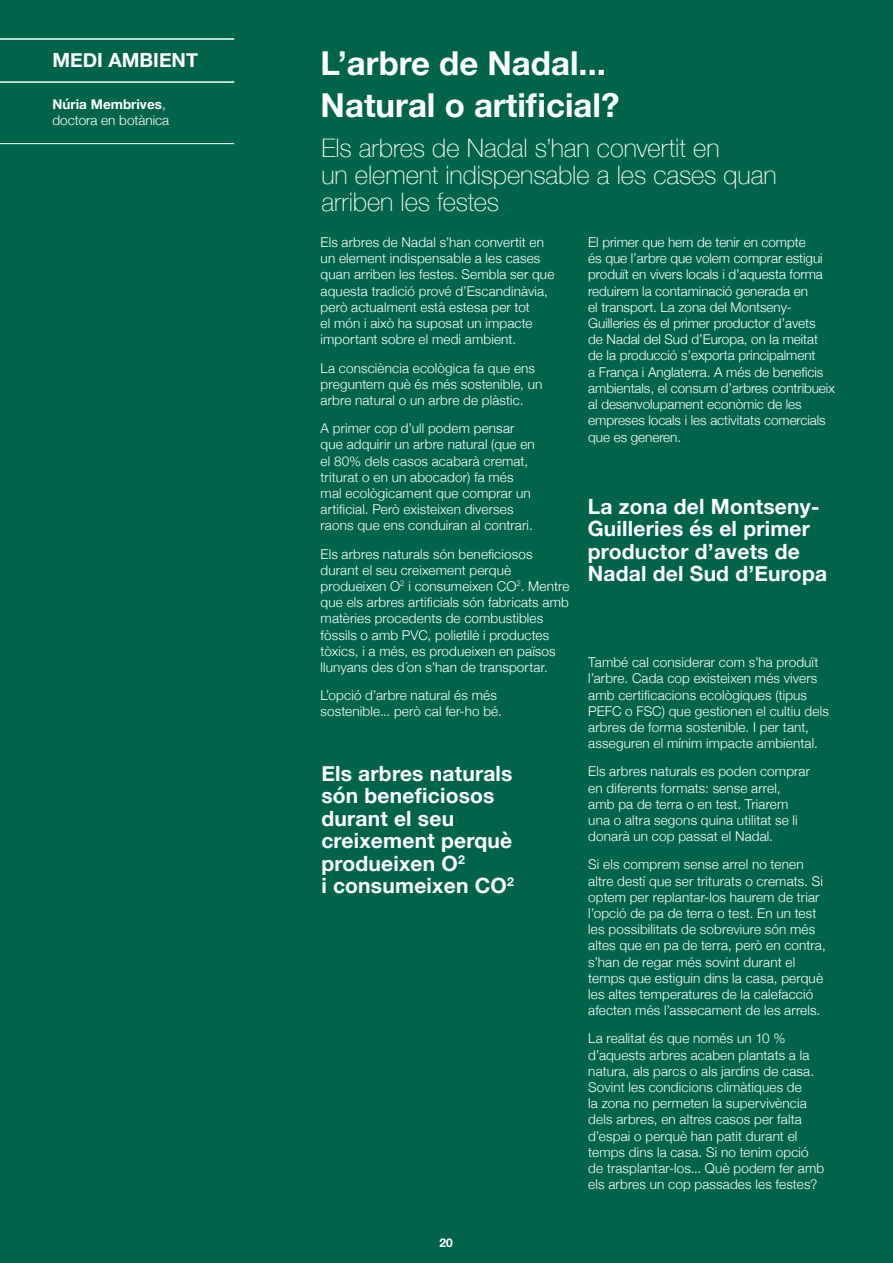
<style>
.page{position:relative;width:893px;height:1263px;background:#00644b}
.page>*{position:absolute;margin:0;border:0;box-sizing:border-box;transform-origin:0 0}
.t1{font:700 33px "Helvetica Neue";color:#fff}
.t2{font:100 25.5px/27px "Helvetica Neue";letter-spacing:-.005em;color:#fff}
.t3{font:700 21px/22.5px "Helvetica Neue";letter-spacing:.01em;color:#fff}
.t4{font:700 19.5px "Helvetica Neue";color:#fff}
.t5{font:300 13.5px/16.2px "Helvetica Neue";letter-spacing:.01em;color:#fff}
.t6{font:700 12px "Helvetica Neue";color:#fff}
.s1{font-weight:700}
</style>
<div class="page">
<hr style="left:0;top:38px;width:234px;height:2px;background:#fff">
<hr style="left:0;top:81px;width:234px;height:2px;background:#fff">
<hr style="left:0;top:143px;width:234px;height:1px;background:#fff">
<h3 class="t4" style="left:53px;top:45px;width:147px">MEDI AMBIENT</h3>
<h1 class="t1" style="left:321px;top:37px;width:287px">L’arbre de Nadal...</h1>
<p class="t5" style="left:53px;top:95px;width:118px"><span class="s1">Núria Membrives</span>, doctora en botànica</p>
<h1 class="t1" style="left:321px;top:79px;width:300px">Natural o artificial?</h1>
<h2 class="t2" style="left:321px;top:134px;width:457px">Els arbres de Nadal s’han convertit en<br>un element indispensable a les cases quan arriben les festes</h2>
<p class="t5" style="left:321px;top:233px;width:235px">Els arbres de Nadal s’han convertit en un element indispensable a les cases quan arriben les festes. Sembla ser que aquesta tradició prové d’Escandinàvia, però actualment està estesa per tot<br>el món i això ha suposat un impacte important sobre el medi ambient.</p>
<p class="t5" style="left:321px;top:359px;width:223px">La consciència ecològica fa que ens preguntem què és més sostenible, un arbre natural o un arbre de plàstic.</p>
<p class="t5" style="left:321px;top:419px;width:216px">A primer cop d’ull podem pensar que adquirir un arbre natural (que en el 80% dels casos acabarà cremat, triturat o en un abocador) fa més mal ecològicament que comprar un artificial. Però existeixen diverses raons que ens conduiran al contrari.</p>
<p class="t5" style="left:321px;top:545px;width:250px">Els arbres naturals són beneficiosos durant el seu creixement perquè produeixen O<sup>2</sup> i consumeixen CO<sup>2</sup>. Mentre que els arbres artificials són fabricats amb matèries procedents de combustibles fòssils o amb PVC, polietilè i productes tòxics, i a més, es produeixen en països llunyans des d´on s’han de transportar.</p>
<p class="t5" style="left:321px;top:686px;width:183px">L’opció d’arbre natural és més sostenible... però cal fer-ho bé.</p>
<h3 class="t3" style="left:321px;top:763px;width:194px">Els arbres naturals són beneficiosos durant el seu creixement perquè produeixen O<sup>2<br></sup>i consumeixen CO<sup>2</sup></h3>
<p class="t6" style="left:439px;top:1233px;width:15px">20</p>
<p class="t5" style="left:588px;top:233px;width:248px">El primer que hem de tenir en compte<br>és que l’arbre que volem comprar estigui produït en vivers locals i d’aquesta forma reduirem la contaminació generada en<br>el transport. La zona del Montseny-Guilleries és el primer productor d’avets<br>de Nadal del Sud d’Europa, on la meitat de la producció s’exporta principalment<br>a França i Anglaterra. A més de beneficis ambientals, el consum d’arbres contribueix al desenvolupament econòmic de les empreses locals i les activitats comercials que es generen.</p>
<h3 class="t3" style="left:588px;top:495px;width:241px">La zona del Montseny-<br>Guilleries és el primer productor d’avets de<br>Nadal del Sud d’Europa</h3>
<p class="t5" style="left:588px;top:653px;width:242px">També cal considerar com s’ha produït l’arbre. Cada cop existeixen més vivers amb certificacions ecològiques (tipus PEFC o FSC) que gestionen el cultiu dels arbres de forma sostenible. I per tant, asseguren el mínim impacte ambiental.</p>
<p class="t5" style="left:588px;top:762px;width:223px">Els arbres naturals es poden comprar en diferents formats: sense arrel, amb pa de terra o en test. Triarem una o altra segons quina utilitat se li donarà un cop passat el Nadal.</p>
<p class="t5" style="left:588px;top:855px;width:239px">Si els comprem sense arrel no tenen altre destí que ser triturats o cremats. Si optem per replantar-los haurem de triar l’opció de pa de terra o test. En un test les possibilitats de sobreviure són més altes que en pa de terra, però en contra, s’han de regar més sovint durant el temps que estiguin dins la casa, perquè les altes temperatures de la calefacció afecten més l’assecament de les arrels.</p>
<p class="t5" style="left:588px;top:1029px;width:237px">La realitat és que només un 10 % d’aquests arbres acaben plantats a la natura, als parcs o als jardins de casa.<br>Sovint les condicions climàtiques de<br>la zona no permeten la supervivència dels arbres, en altres casos per falta d’espai o perquè han patit durant el temps dins la casa. Si no tenim opció de trasplantar-los... Què podem fer amb els arbres un cop passades les festes?</p>
</div>
